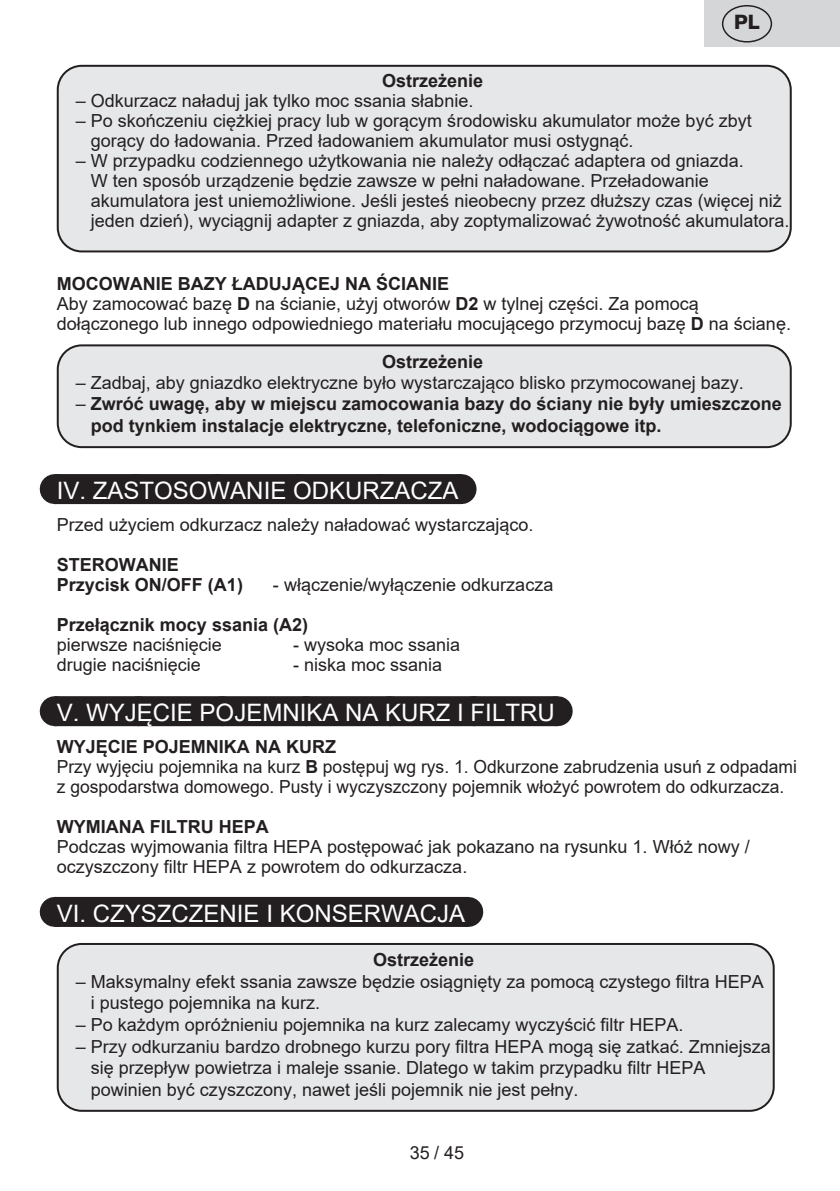
<style>
.page{position:relative;width:840px;height:1191px;background:#fff}
.page>*{position:absolute;margin:0;border:0;box-sizing:border-box;transform-origin:0 0}
.Grafický_nadpis_ETA{font:24px "Arial";color:#fff}
.t1{font:800 20px "Helvetica Neue OT";color:#231f20}
.Normální{font:18px/20px "Arial";color:#231f20}
.Normální-2{font:700 18px/21.4px "Arial";color:#231f20}
.s1{font-weight:700}
.s2{font-weight:400}
</style>
<div class="page">
<div style="left:55px;top:474px;width:405px;height:30px;background:#231f20"></div>
<svg style="left:140px;top:474px;width:280px;height:1px"></svg>
<hr style="left:460px;top:474px;width:1px;height:30px;background:#231f20">
<div style="left:55px;top:696px;width:501px;height:30px;background:#231f20"></div>
<svg style="left:139px;top:696px;width:375px;height:1px"></svg>
<hr style="left:556px;top:696px;width:1px;height:30px;background:#231f20">
<div style="left:55px;top:897px;width:412px;height:30px;background:#231f20"></div>
<hr style="left:467px;top:897px;width:1px;height:30px;background:#231f20">
<div style="left:58px;top:66px;width:732px;height:185px;background:#e6e7e9;border-radius:24px"></div>
<div style="left:57px;top:65px;width:734px;height:187px;border:2px solid #231f20;border-radius:24px"></div>
<div style="left:58px;top:345px;width:732px;height:102px;background:#e6e7e9;border-radius:24px"></div>
<div style="left:57px;top:344px;width:734px;height:104px;border:2px solid #231f20;border-radius:24px"></div>
<div style="left:58px;top:944px;width:715px;height:166px;background:#e6e7e9;border-radius:24px"></div>
<div style="left:57px;top:943px;width:717px;height:168px;border:2px solid #231f20;border-radius:24px"></div>
<div style="left:704px;top:0;width:135px;height:47px;background:#d5d6d8"></div>
<div style="left:721px;top:5px;width:50px;height:38px;border:1px solid #231f20;border-radius:50%"></div>
<p class="t1" style="left:733px;top:10px;width:27px">PL</p>
<p class="Normální-2" style="left:382px;top:70px;width:103px">Ostrzeżenie</p>
<p class="Normální" style="left:76px;top:91px;width:399px">– Odkurzacz naładuj jak tylko moc ssania słabnie.</p>
<p class="Normální" style="left:91px;top:111px;width:662px;text-indent:-15px">– Po skończeniu ciężkiej pracy lub w gorącym środowisku akumulator może być zbyt gorący do ładowania. Przed ładowaniem akumulator musi ostygnąć.</p>
<p class="Normální" style="left:91px;top:150px;width:699px;text-indent:-15px">– W przypadku codziennego użytkowania nie należy odłączać adaptera od gniazda.<br>W ten sposób urządzenie będzie zawsze w pełni naładowane. Przeładowanie akumulatora jest uniemożliwione. Jeśli jesteś nieobecny przez dłuższy czas (więcej niż jeden dzień), wyciągnij adapter z gniazda, aby zoptymalizować żywotność akumulatora.</p>
<p class="Normální-2" style="left:57px;top:273px;width:394px">MOCOWANIE BAZY ŁADUJĄCEJ NA ŚCIANIE</p>
<p class="Normální" style="left:57px;top:293px;width:735px">Aby zamocować bazę <span class="s1">D</span> na ścianie, użyj otworów <span class="s1">D2</span> w tylnej części. Za pomocą dołączonego lub innego odpowiedniego materiału mocującego przymocuj bazę <span class="s1">D</span> na ścianę.</p>
<p class="Normální-2" style="left:382px;top:351px;width:103px">Ostrzeżenie</p>
<p class="Normální" style="left:76px;top:372px;width:669px">– Zadbaj, aby gniazdko elektryczne było wystarczająco blisko przymocowanej bazy.</p>
<p class="Normální-2" style="left:91px;top:393px;width:692px;text-indent:-15px"><span class="s2">–</span> Zwróć uwagę, aby w miejscu zamocowania bazy do ściany nie były umieszczone pod tynkiem instalacje elektryczne, telefoniczne, wodociągowe itp.</p>
<p class="Grafický_nadpis_ETA" style="left:57px;top:474px;width:403px">IV. ZASTOSOWANIE ODKURZACZA</p>
<p class="Normální" style="left:57px;top:514px;width:478px">Przed użyciem odkurzacz należy naładować wystarczająco.</p>
<p class="Normální-2" style="left:57px;top:554px;width:124px">STEROWANIE</p>
<p class="Normální-2" style="left:57px;top:574px;width:188px">Przycisk ON/OFF (A1)</p>
<p class="Normální" style="left:273px;top:574px;width:282px">- włączenie/wyłączenie odkurzacza</p>
<p class="Normální-2" style="left:57px;top:614px;width:253px">Przełącznik mocy ssania (A2)</p>
<p class="Normální" style="left:57px;top:634px;width:167px">pierwsze naciśnięcie</p>
<p class="Normální" style="left:293px;top:634px;width:169px">- wysoka moc ssania</p>
<p class="Normální" style="left:57px;top:654px;width:146px">drugie naciśnięcie</p>
<p class="Normální" style="left:293px;top:654px;width:151px">- niska moc ssania</p>
<p class="Grafický_nadpis_ETA" style="left:57px;top:696px;width:499px">V. WYJĘCIE POJEMNIKA NA KURZ I FILTRU</p>
<p class="Normální-2" style="left:57px;top:736px;width:281px">WYJĘCIE POJEMNIKA NA KURZ</p>
<p class="Normální" style="left:57px;top:756px;width:741px">Przy wyjęciu pojemnika na kurz <span class="s1">B</span> postępuj wg rys. 1. Odkurzone zabrudzenia usuń z odpadami z gospodarstwa domowego. Pusty i wyczyszczony pojemnik włożyć powrotem do odkurzacza.</p>
<p class="Normální-2" style="left:57px;top:816px;width:213px">WYMIANA FILTRU HEPA</p>
<p class="Normální" style="left:57px;top:836px;width:694px">Podczas wyjmowania filtra HEPA postępować jak pokazano na rysunku 1. Włóż nowy / oczyszczony filtr HEPA z powrotem do odkurzacza.</p>
<p class="Grafický_nadpis_ETA" style="left:57px;top:897px;width:410px">VI. CZYSZCZENIE I KONSERWACJA</p>
<p class="Normální-2" style="left:373px;top:949px;width:103px">Ostrzeżenie</p>
<p class="Normální" style="left:91px;top:970px;width:674px;line-height:21.6px;text-indent:-15px">– Maksymalny efekt ssania zawsze będzie osiągnięty za pomocą czystego filtra HEPA i pustego pojemnika na kurz.</p>
<p class="Normální" style="left:76px;top:1014px;width:609px">– Po każdym opróżnieniu pojemnika na kurz zalecamy wyczyścić filtr HEPA.</p>
<p class="Normální" style="left:91px;top:1035px;width:681px;line-height:21.6px;text-indent:-15px">– Przy odkurzaniu bardzo drobnego kurzu pory filtra HEPA mogą się zatkać. Zmniejsza się przepływ powietrza i maleje ssanie. Dlatego w takim przypadku filtr HEPA powinien być czyszczony, nawet jeśli pojemnik nie jest pełny.</p>
<p class="Normální" style="left:410px;top:1142px;width:56px">35 / 45</p>
</div>
